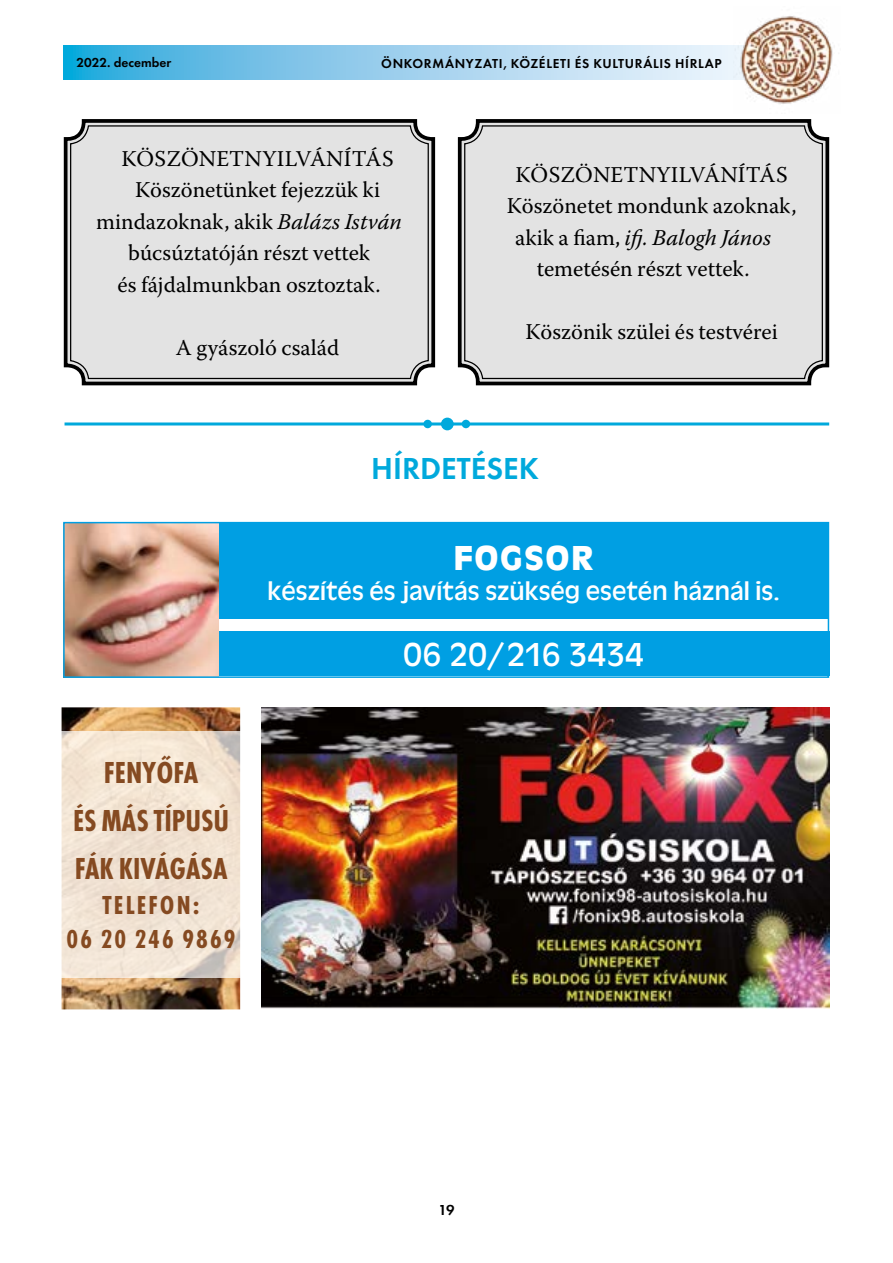
<style>
.page{position:relative;width:893px;height:1263px;background:#fff}
.page>*{position:absolute;margin:0;border:0;box-sizing:border-box;transform-origin:0 0}
.t1{font:700 36px "Antique Oli TEE";letter-spacing:.06em;color:#fff}
.t2{font:34.5px "Antique Oli TEE";letter-spacing:-.02em;color:#fff}
.t3{font:700 condensed 31.5px/48px "Futura TEE";color:#854a21;text-align:center}
.t4{font:600 31.5px "Futura TEE";color:#00a9dc}
.t5{font:27px "Antique Oli TEE";color:#fff}
.t6{font:700 condensed 27px/34.5px "Futura TEE";letter-spacing:.08em;color:#854a21;text-align:center}
.t7{font:22.5px "Warnock Pro";color:#000}
.t8{font:italic 22.5px "Warnock Pro";color:#000}
.t9{font:600 15px "Futura TEE";color:#000}
.t10{font:600 13.5px "Futura TEE";letter-spacing:.04em;color:#000}
.t11{font:600 13.5px "Futura TEE";color:#000}
.s1{font-style:italic}
.s2{font-style:normal}
</style>
<div class="page">
<svg style="left:64px;top:45px;width:669px;height:34px;background:#94cfec"></svg>
<img style="left:733px;top:16px;width:102px;height:88px">
<svg style="left:63px;top:119px;width:373px;height:267px;background:#d8d8d8"></svg>
<div style="left:70px;top:125px;width:359px;height:254px;border:1px solid #000;border-radius:18px"></div>
<div style="left:457px;top:119px;width:373px;height:267px;background:#e3e3e3"></div>
<div style="left:464px;top:125px;width:359px;height:254px;border:1px solid #000;border-radius:18px"></div>
<div style="left:218px;top:523px;width:611px;height:96px;background:#009fe3"></div>
<div style="left:218px;top:631px;width:611px;height:45px;background:#009fe3"></div>
<img style="left:66px;top:525px;width:152px;height:150px">
<div style="left:63px;top:522px;width:766px;height:156px;border:2px solid #009fe3"></div>
<hr style="left:65px;top:422px;width:764px;height:3px;background:#00a9dc">
<div style="left:423px;top:420px;width:9px;height:8px;background:#00a9dc;border-radius:50%"></div>
<div style="left:441px;top:418px;width:13px;height:12px;background:#00a9dc;border-radius:50%"></div>
<div style="left:462px;top:420px;width:8px;height:8px;background:#00a9dc;border-radius:50%"></div>
<img style="left:62px;top:707px;width:178px;height:302px">
<svg style="left:61px;top:731px;width:180px;height:246px;background:#f0e2d2"></svg>
<img style="left:261px;top:707px;width:568px;height:301px">
<p class="t11" style="left:77px;top:54px;width:96px">2022. december</p>
<p class="t10" style="left:381px;top:55px;width:342px">ÖNKORMÁNYZATI, KÖZÉLETI ÉS KULTURÁLIS HÍRLAP</p>
<p class="t7" style="left:122px;top:145px;width:274px">KÖSZÖNETNYILVÁNÍTÁS</p>
<p class="t7" style="left:135px;top:177px;width:246px">Köszönetünket fejezzük ki</p>
<p class="t7" style="left:96px;top:208px;width:307px">mindazoknak, akik <span class="s1">Balázs István</span></p>
<p class="t7" style="left:128px;top:240px;width:243px">búcsúztatóján részt vettek</p>
<p class="t7" style="left:117px;top:271px;width:265px">és fájdalmunkban osztoztak.</p>
<p class="t7" style="left:176px;top:334px;width:165px">A gyászoló család</p>
<p class="t7" style="left:516px;top:161px;width:274px">KÖSZÖNETNYILVÁNÍTÁS</p>
<p class="t7" style="left:507px;top:192px;width:291px">Köszönetet mondunk azoknak,</p>
<p class="t8" style="left:515px;top:224px;width:257px"><span class="s2">akik a fiam,</span> ifj. Balogh János</p>
<p class="t7" style="left:537px;top:255px;width:214px">temetésén részt vettek.</p>
<p class="t7" style="left:525px;top:318px;width:254px">Köszönik szülei és testvérei</p>
<h3 class="t4" style="left:371px;top:450px;width:169px">HÍRDETÉSEK</h3>
<h3 class="t3" style="left:73px;top:749px;width:158px">FENYŐFA<br>ÉS MÁS TÍPUSÚ<br>FÁK KIVÁGÁSA</h3>
<p class="t6" style="left:67px;top:888px;width:170px">TELEFON:<br>06 20 246 9869</p>
<h1 class="t1" style="left:454px;top:538px;width:141px">FOGSOR</h1>
<p class="t5" style="left:267px;top:576px;width:514px">készítés és javítás szükség esetén háznál is.</p>
<h2 class="t2" style="left:403px;top:636px;width:242px">06 20/216 3434</h2>
<p class="t9" style="left:438px;top:1201px;width:18px">19</p>
</div>
